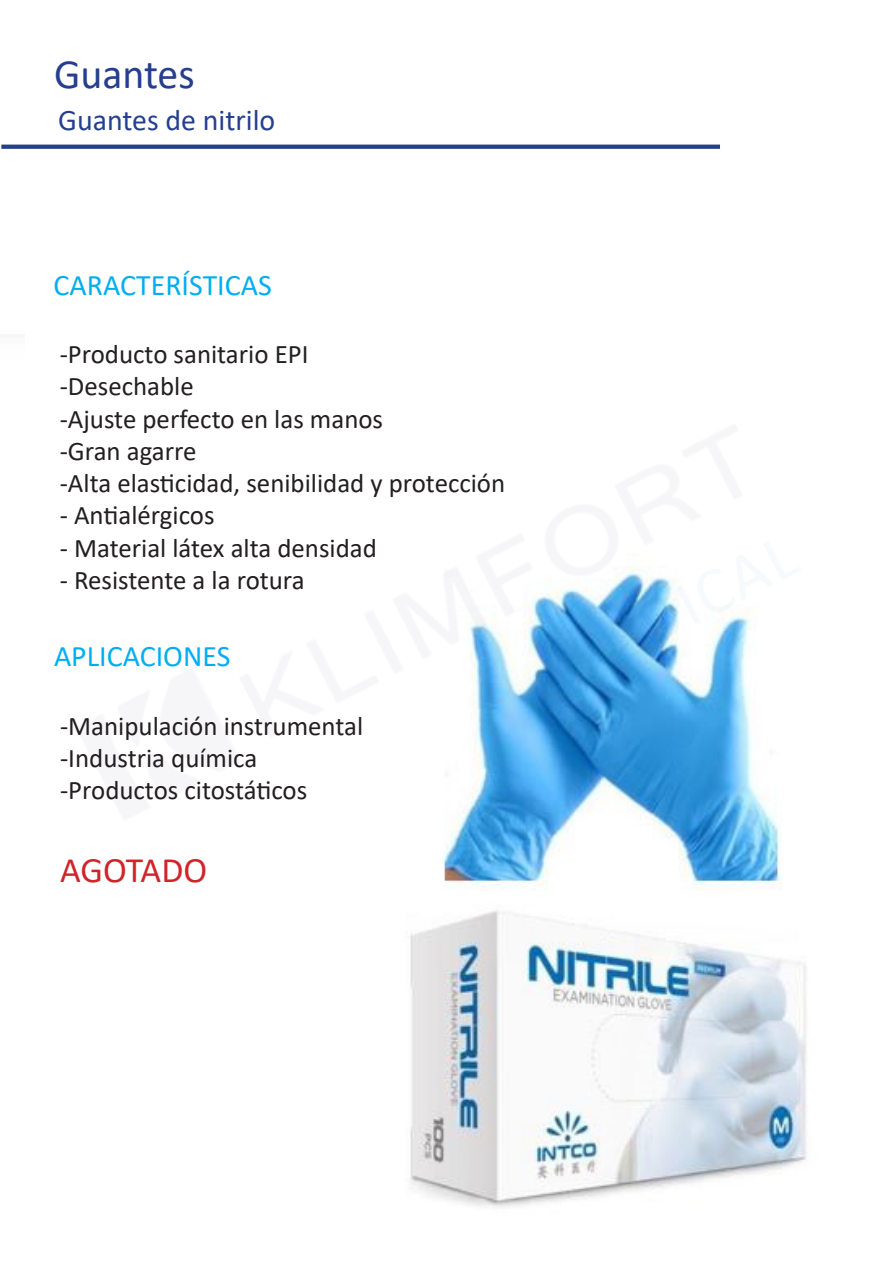
<style>
.page{position:relative;width:893px;height:1263px;background:#fff}
.page>*{position:absolute;margin:0;border:0;box-sizing:border-box;transform-origin:0 0}
.t1{font:41.85px "Calibri";color:#253f8e}
.t2{font:35.85px "Calibri";letter-spacing:-.005em;color:#d1232a}
.t3{font:29.85px "Calibri";color:#00aeef}
.t4{font:29.85px "Calibri";color:#253f8e}
.t5{font:26.85px/32.2px "Calibri";color:#231f20}
</style>
<div class="page">
<img style="left:410px;top:951px;width:397px;height:256px">
<img style="left:410px;top:566px;width:372px;height:385px">
<svg style="left:1px;top:145px;width:719px;height:4px;fill:#253f8e"></svg>
<h1 class="t1" style="left:54px;top:45px;width:142px">Guantes</h1>
<p class="t4" style="left:58px;top:99px;width:219px">Guantes de nitrilo</p>
<p class="t3" style="left:54px;top:264px;width:220px">CARACTERÍSTICAS</p>
<p class="t5" style="left:60px;top:337px;width:447px">-Producto sanitario EPI<br>-Desechable<br>-Ajuste perfecto en las manos<br>-Gran agarre<br>-Alta elasticidad, senibilidad y protección</p>
<p class="t5" style="left:60px;top:499px;width:156px">- Antialérgicos</p>
<p class="t5" style="left:60px;top:531px;width:319px">- Material látex alta densidad</p>
<p class="t5" style="left:60px;top:563px;width:246px">- Resistente a la rotura</p>
<p class="t3" style="left:54px;top:636px;width:178px">APLICACIONES</p>
<p class="t5" style="left:60px;top:709px;width:305px">-Manipulación instrumental -Industria química -Productos citostáticos</p>
<h2 class="t2" style="left:60px;top:845px;width:149px">AGOTADO</h2>
</div>
